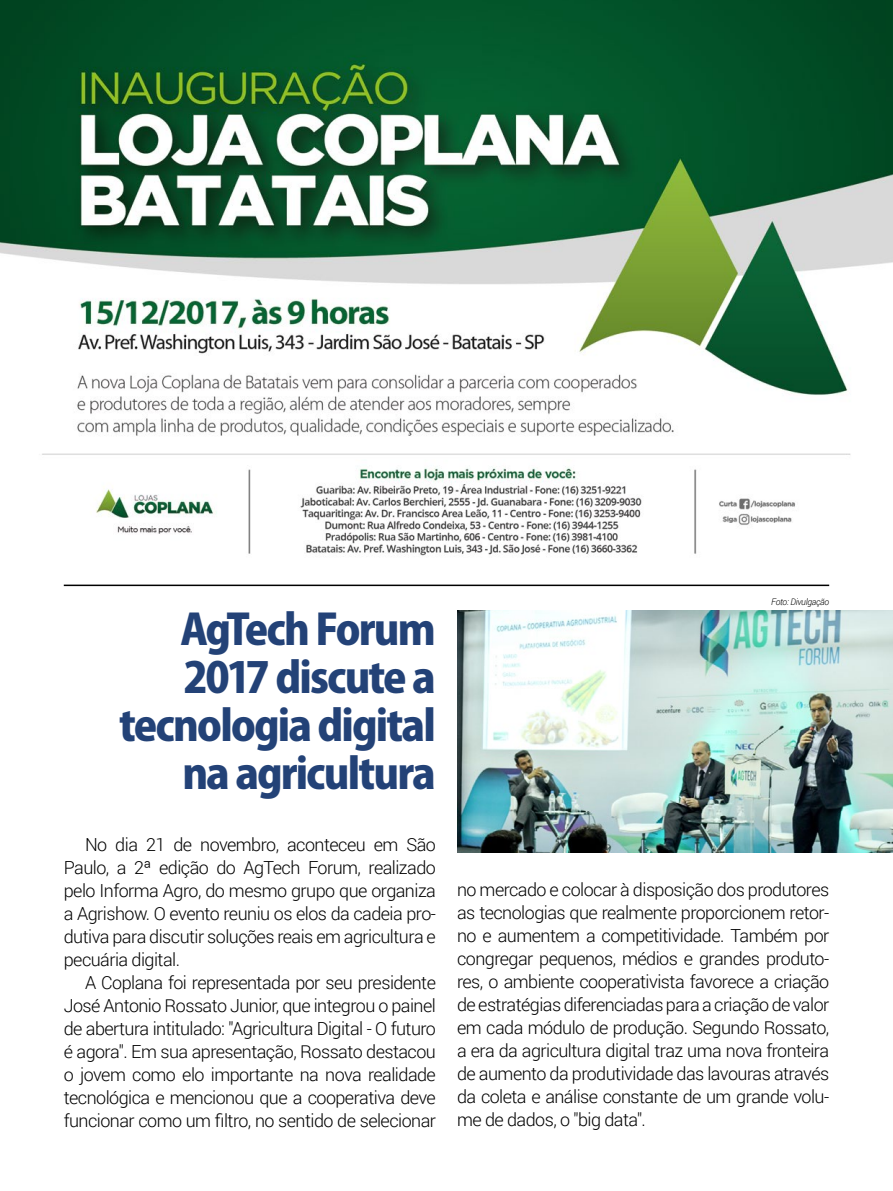
<style>
.page{position:relative;width:893px;height:1191px;background:#fff}
.page>*{position:absolute;margin:0;border:0;box-sizing:border-box;transform-origin:0 0}
.t1{font:800 42px/48px "Koz Go Pro";letter-spacing:-.045em;color:#234277;text-align:right}
.t2{font:300 18px/23px "Roboto";letter-spacing:-.03em;color:#000;text-align:justify}
.t3{font:italic 300 9px "Roboto";letter-spacing:-.03em;color:#000}
</style>
<div class="page">
<img style="left:457px;top:610px;width:436px;height:243px">
<img style="left:0;top:0;width:893px;height:556px">
<hr style="left:64px;top:584px;width:765px;height:2px;background:#000">
<h1 class="t1" style="left:119px;top:608px;width:318px">AgTech Forum<br>2017 discute a tecnologia digital na agricultura</h1>
<p class="t2" style="left:64px;top:832px;width:374px;text-indent:21px">No dia 21 de novembro, aconteceu em São Paulo, a 2ª edição do AgTech Forum, realizado pelo Informa Agro, do mesmo grupo que organiza a Agrishow. O evento reuniu os elos da cadeia pro&shy;dutiva para discutir soluções reais em agricultura e pecuária digital.</p>
<p class="t2" style="left:64px;top:970px;width:374px;text-indent:21px">A Coplana foi representada por seu presidente José Antonio Rossato Junior, que integrou o painel de abertura intitulado: "Agricultura Digital - O futuro é agora". Em sua apresentação, Rossato destacou o jovem como elo importante na nova realidade tecnológica e mencionou que a cooperativa deve funcionar como um filtro, no sentido de selecionar</p>
<p class="t3" style="left:771px;top:595px;width:59px">Foto: Divulgação</p>
<p class="t2" style="left:457px;top:877px;width:374px">no mercado e colocar à disposição dos produtores as tecnologias que realmente proporcionem retor&shy;no e aumentem a competitividade. Também por congregar pequenos, médios e grandes produto&shy;res, o ambiente cooperativista favorece a criação de estratégias diferenciadas para a criação de valor em cada módulo de produção. Segundo Rossato, a era da agricultura digital traz uma nova fronteira de aumento da produtividade das lavouras através da coleta e análise constante de um grande volu&shy;me de dados, o "big data".</p>
</div>
